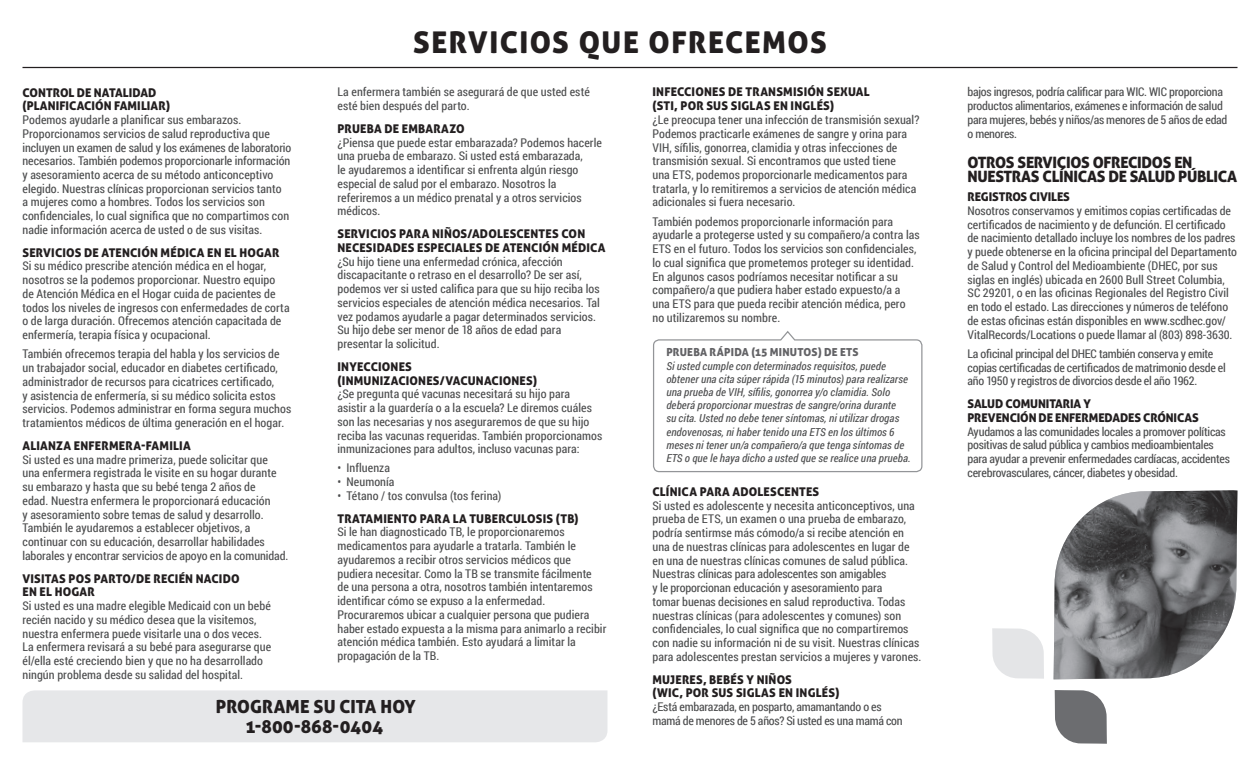
<style>
.page{position:relative;width:1260px;height:765px;background:#fff}
.page>*{position:absolute;margin:0;border:0;box-sizing:border-box;transform-origin:0 0}
.t1{font:30px "Aller Display";letter-spacing:.045em;color:#231f20}
.t2{font:18px/20px "Aller Display";color:#231f20;text-align:center}
.t3{font:15.62px/13.8px "Aller Display";letter-spacing:-.02em;color:#231f20}
.t4{font:12px/13.8px "Roboto Condensed";letter-spacing:.005em;color:#4b4c4d}
.t5{font:12px/13.8px "Roboto Condensed";letter-spacing:-.02em;color:#4b4c4d}
.t6{font:12px/13.8px "Aller Display";letter-spacing:.015em;color:#231f20}
.t7{font:12px/13.8px "Aller Display";letter-spacing:-.01em;color:#231f20}
.t8{font:italic 11px/13.2px "Roboto Condensed";letter-spacing:.01em;color:#4b4c4d}
.t9{font:11px "Aller Display";letter-spacing:.02em;color:#636366}
</style>
<div class="page">
<hr style="left:22px;top:67px;width:1216px;height:1px;background:#231f20">
<div style="left:22px;top:690px;width:585px;height:52px;background:#e6e7e9"></div>
<svg style="left:1055px;top:690px;width:52px;height:54px;background:#7e7f81"></svg>
<svg style="left:992px;top:628px;width:52px;height:51px;background:#e7e8ea"></svg>
<img style="left:1054px;top:490px;width:183px;height:189px">
<svg style="left:653px;top:331px;width:270px;height:142px"></svg>
<h1 class="t1" style="left:413px;top:23px;width:415px">SERVICIOS QUE OFRECEMOS</h1>
<p class="t6" style="left:22px;top:85px;width:149px">CONTROL DE NATALIDAD (PLANIFICACIÓN FAMILIAR)</p>
<p class="t4" style="left:22px;top:112px;width:270px">Podemos ayudarle a planificar sus embarazos.<br>Proporcionamos servicios de salud reproductiva que incluyen un examen de salud y los exámenes de laboratorio necesarios. También podemos proporcionarle información y asesoramiento acerca de su método anticonceptivo elegido. Nuestras clínicas proporcionan servicios tanto<br>a mujeres como a hombres. Todos los servicios son confidenciales, lo cual significa que no compartimos con nadie información acerca de usted o de sus visitas.</p>
<p class="t6" style="left:22px;top:245px;width:259px">SERVICIOS DE ATENCIÓN MÉDICA EN EL HOGAR</p>
<p class="t4" style="left:22px;top:259px;width:269px">Si su médico prescribe atención médica en el hogar, nosotros se la podemos proporcionar. Nuestro equipo<br>de Atención Médica en el Hogar cuida de pacientes de todos los niveles de ingresos con enfermedades de corta o de larga duración. Ofrecemos atención capacitada de enfermería, terapia física y ocupacional.</p>
<p class="t4" style="left:22px;top:347px;width:270px">También ofrecemos terapia del habla y los servicios de un trabajador social, educador en diabetes certificado, administrador de recursos para cicatrices certificado,<br>y asistencia de enfermería, si su médico solicita estos servicios. Podemos administrar en forma segura muchos tratamientos médicos de última generación en el hogar.</p>
<p class="t6" style="left:22px;top:439px;width:170px">ALIANZA ENFERMERA-FAMILIA</p>
<p class="t4" style="left:22px;top:452px;width:268px">Si usted es una madre primeriza, puede solicitar que<br>una enfermera registrada le visite en su hogar durante su embarazo y hasta que su bebé tenga 2 años de<br>edad. Nuestra enfermera le proporcionará educación<br>y asesoramiento sobre temas de salud y desarrollo.<br>También le ayudaremos a establecer objetivos, a continuar con su educación, desarrollar habilidades laborales y encontrar servicios de apoyo en la comunidad.</p>
<p class="t6" style="left:22px;top:571px;width:219px">VISITAS POS PARTO/DE RECIÉN NACIDO<br>EN EL HOGAR</p>
<p class="t4" style="left:22px;top:599px;width:250px">Si usted es una madre elegible Medicaid con un bebé recién nacido y su médico desea que la visitemos, nuestra enfermera puede visitarle una o dos veces.<br>La enfermera revisará a su bebé para asegurarse que él/ella esté creciendo bien y que no ha desarrollado ningún problema desde su salidad del hospital.</p>
<p class="t4" style="left:338px;top:85px;width:254px">La enfermera también se asegurará de que usted esté esté bien después del parto.</p>
<p class="t6" style="left:338px;top:121px;width:129px">PRUEBA DE EMBARAZO</p>
<p class="t4" style="left:338px;top:135px;width:266px">¿Piensa que puede estar embarazada? Podemos hacerle una prueba de embarazo. Si usted está embarazada,<br>le ayudaremos a identificar si enfrenta algún riesgo especial de salud por el embarazo. Nosotros la referiremos a un médico prenatal y a otros servicios médicos.</p>
<p class="t6" style="left:338px;top:227px;width:270px">SERVICIOS PARA NIÑOS/ADOLESCENTES CON<br>NECESIDADES ESPECIALES DE ATENCIÓN MÉDICA</p>
<p class="t4" style="left:338px;top:254px;width:264px">¿Su hijo tiene una enfermedad crónica, afección discapacitante o retraso en el desarrollo? De ser así, podemos ver si usted califica para que su hijo reciba los servicios especiales de atención médica necesarios. Tal vez podamos ayudarle a pagar determinados servicios.<br>Su hijo debe ser menor de 18 años de edad para presentar la solicitud.</p>
<p class="t6" style="left:338px;top:359px;width:201px">INYECCIONES (INMUNIZACIONES/VACUNACIONES)</p>
<p class="t4" style="left:338px;top:387px;width:266px">¿Se pregunta qué vacunas necesitará su hijo para<br>asistir a la guardería o a la escuela? Le diremos cuáles son las necesarias y nos aseguraremos de que su hijo reciba las vacunas requeridas. También proporcionamos inmunizaciones para adultos, incluso vacunas para:</p>
<p class="t4" style="left:338px;top:461px;width:54px">• Influenza</p>
<p class="t4" style="left:338px;top:475px;width:58px">• Neumonía</p>
<p class="t4" style="left:338px;top:488px;width:166px">• Tétano / tos convulsa (tos ferina)</p>
<p class="t6" style="left:338px;top:511px;width:243px">TRATAMIENTO PARA LA TUBERCULOSIS (TB)</p>
<p class="t4" style="left:338px;top:525px;width:270px">Si le han diagnosticado TB, le proporcionaremos medicamentos para ayudarle a tratarla. También le ayudaremos a recibir otros servicios médicos que pudiera necesitar. Como la TB se transmite fácilmente<br>de una persona a otra, nosotros también intentaremos identificar cómo se expuso a la enfermedad.<br>Procuraremos ubicar a cualquier persona que pudiera haber estado expuesta a la misma para animarlo a recibir atención médica también. Esto ayudará a limitar la propagación de la TB.</p>
<h2 class="t2" style="left:216px;top:696px;width:201px">PROGRAME SU CITA HOY<br>1-800-868-0404</h2>
<p class="t6" style="left:652px;top:85px;width:219px">INFECCIONES DE TRANSMISIÓN SEXUAL (STI, POR SUS SIGLAS EN INGLÉS)</p>
<p class="t4" style="left:652px;top:112px;width:268px">¿Le preocupa tener una infección de transmisión sexual?<br>Podemos practicarle exámenes de sangre y orina para VIH, sífilis, gonorrea, clamidia y otras infecciones de transmisión sexual. Si encontramos que usted tiene<br>una ETS, podemos proporcionarle medicamentos para tratarla, y lo remitiremos a servicios de atención médica adicionales si fuera necesario.</p>
<p class="t4" style="left:652px;top:214px;width:269px">También podemos proporcionarle información para ayudarle a protegerse usted y su compañero/a contra las ETS en el futuro. Todos los servicios son confidenciales, lo cual significa que prometemos proteger su identidad.<br>En algunos casos podríamos necesitar notificar a su compañero/a que pudiera haber estado expuesto/a a una ETS para que pueda recibir atención médica, pero no utilizaremos su nombre.</p>
<p class="t9" style="left:666px;top:345px;width:194px">PRUEBA RÁPIDA (15 MINUTOS) DE ETS</p>
<p class="t8" style="left:666px;top:359px;width:246px">Si usted cumple con determinados requisitos, puede obtener una cita súper rápida (15 minutos) para realizarse una prueba de VIH, sífilis, gonorrea y/o clamidia. Solo deberá proporcionar muestras de sangre/orina durante<br>su cita. Usted no debe tener síntomas, ni utilizar drogas endovenosas, ni haber tenido una ETS en los últimos 6 meses ni tener un/a compañero/a que tenga síntomas de ETS o que le haya dicho a usted que se realice una prueba.</p>
<p class="t6" style="left:652px;top:485px;width:168px">CLÍNICA PARA ADOLESCENTES</p>
<p class="t4" style="left:652px;top:498px;width:271px">Si usted es adolescente y necesita anticonceptivos, una prueba de ETS, un examen o una prueba de embarazo, podría sentirmse más cómodo/a si recibe atención en una de nuestras clínicas para adolescentes en lugar de en una de nuestras clínicas comunes de salud pública.<br>Nuestras clínicas para adolescentes son amigables<br>y le proporcionan educación y asesoramiento para<br>tomar buenas decisiones en salud reproductiva. Todas nuestras clínicas (para adolescentes y comunes) son confidenciales, lo cual significa que no compartiremos con nadie su información ni de su visit. Nuestras clínicas para adolescentes prestan servicios a mujeres y varones.</p>
<p class="t6" style="left:652px;top:672px;width:189px">MUJERES, BEBÉS Y NIÑOS<br>(WIC, POR SUS SIGLAS EN INGLÉS)</p>
<p class="t5" style="left:652px;top:700px;width:252px">¿Está embarazada, en posparto, amamantando o es mamá de menores de 5 años? Si usted es una mamá con</p>
<p class="t5" style="left:968px;top:85px;width:261px">bajos ingresos, podría calificar para WIC. WIC proporciona productos alimentarios, exámenes e información de salud para mujeres, bebés y niños/as menores de 5 años de edad o menores.</p>
<h3 class="t3" style="left:968px;top:155px;width:271px">OTROS SERVICIOS OFRECIDOS EN<br>NUESTRAS CLÍNICAS DE SALUD PÚBLICA</h3>
<p class="t7" style="left:968px;top:190px;width:104px">REGISTROS CIVILES</p>
<p class="t4" style="left:968px;top:203px;width:271px">Nosotros conservamos y emitimos copias certificadas de certificados de nacimiento y de defunción. El certificado de nacimiento detallado incluye los nombres de los padres y puede obtenerse en la oficina principal del Departamento de Salud y Control del Medioambiente (DHEC, por sus siglas en inglés) ubicada en 2600 Bull Street Columbia, SC 29201, o en las oficinas Regionales del Registro Civil en todo el estado. Las direcciones y números de teléfono de estas oficinas están disponibles en www.scdhec.gov/ VitalRecords/Locations o puede llamar al (803) 898-3630.</p>
<p class="t5" style="left:968px;top:346px;width:260px">La oficinal principal del DHEC también conserva y emite copias certificadas de certificados de matrimonio desde el año 1950 y registros de divorcios desde el año 1962.</p>
<p class="t7" style="left:968px;top:397px;width:233px">SALUD COMUNITARIA Y<br>PREVENCIÓN DE ENFERMEDADES CRÓNICAS</p>
<p class="t5" style="left:968px;top:424px;width:264px">Ayudamos a las comunidades locales a promover políticas positivas de salud pública y cambios medioambientales para ayudar a prevenir enfermedades cardíacas, accidentes cerebrovasculares, cáncer, diabetes y obesidad.</p>
</div>
